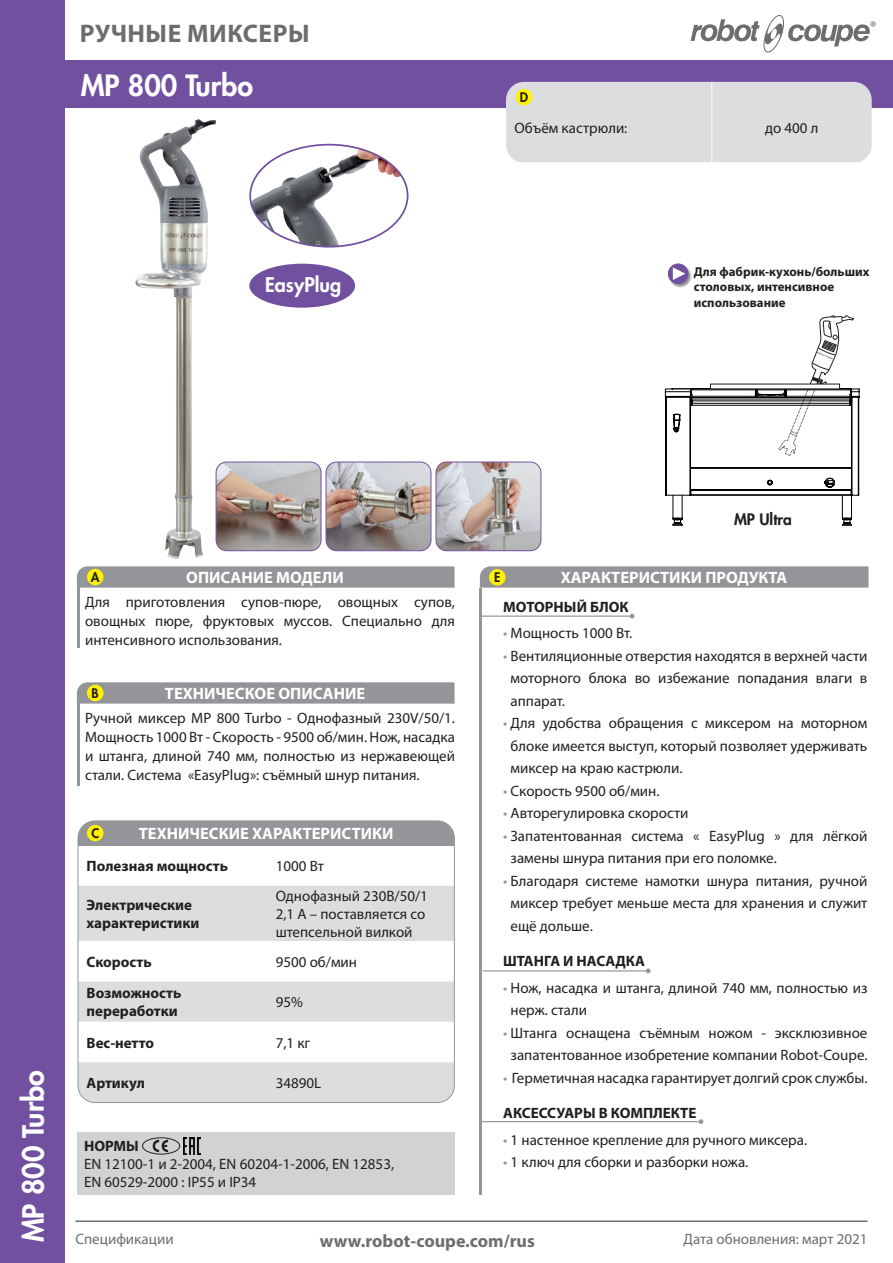
<style>
.page{position:relative;width:893px;height:1263px;background:#fff}
.page>*{position:absolute;margin:0;border:0;box-sizing:border-box;transform-origin:0 0}
.t1{font:800 28.5px "Futura";color:#fff}
.t2{font:700 25.5px "Myriad Pro";letter-spacing:.02em;color:#6c6d70}
.t3{font:800 19.8px "Futura";color:#fff}
.t4{font:700 18px "Myriad Pro";color:#6c6d70}
.t5{font:700 16.5px "Myriad Pro";color:#fff}
.t6{font:800 15.45px "Futura";color:#231f20}
.t7{font:15px/22.5px "Myriad Pro";color:#231f20;text-align:justify}
.t8{font:700 15px/18px "Myriad Pro";color:#231f20}
.t9{font:15px "Myriad Pro";color:#6c6d70}
.t10{font:700 12.9px/15.5px "Myriad Pro";color:#231f20}
.t11{font:800 12.9px "Futura";color:#231f20}
.s1{color:#939598}
</style>
<div class="page">
<div style="left:0;top:60px;width:893px;height:47px;background:#7150a0"></div>
<svg style="left:691px;top:15px;width:185px;height:37px"></svg>
<div style="left:0;top:0;width:65px;height:1263px;background:#7150a0"></div>
<img style="left:135px;top:119px;width:81px;height:440px">
<img style="left:251px;top:148px;width:150px;height:99px">
<img style="left:216px;top:462px;width:105px;height:89px">
<div style="left:216px;top:462px;width:105px;height:89px;border:1px solid #7150a0;border-radius:11px"></div>
<img style="left:326px;top:462px;width:105px;height:89px">
<div style="left:326px;top:462px;width:105px;height:89px;border:1px solid #7150a0;border-radius:11px"></div>
<img style="left:436px;top:462px;width:105px;height:89px">
<div style="left:436px;top:462px;width:105px;height:89px;border:1px solid #7150a0;border-radius:11px"></div>
<div style="left:249px;top:264px;width:106px;height:44px;background:#7150a0;border-radius:50%"></div>
<div style="left:668px;top:264px;width:24px;height:24px;background:#231f20;opacity:.5"></div>
<svg style="left:668px;top:264px;width:20px;height:20px"></svg>
<div style="left:668px;top:264px;width:20px;height:20px;border:1px solid #7150a0;border-radius:50%"></div>
<svg style="left:673px;top:267px;width:12px;height:13px"></svg>
<svg style="left:665px;top:315px;width:195px;height:211px"></svg>
<div style="left:710px;top:384px;width:129px;height:5px;background:#fff"></div>
<div style="left:506px;top:82px;width:366px;height:80px;background:#dcdddf"></div>
<hr style="left:712px;top:82px;width:1px;height:80px;background:#fff">
<div style="left:516px;top:89px;width:16px;height:16px;background:#fff101;border-radius:50%"></div>
<hr style="left:480px;top:588px;width:2px;height:606px;background:#939598">
<svg style="left:480px;top:566px;width:388px;height:22px;background:#96989b"></svg>
<hr style="left:483px;top:970px;width:165px;height:1px;background:#939598">
<svg style="left:646px;top:968px;width:5px;height:5px"></svg>
<hr style="left:481px;top:1121px;width:220px;height:1px;background:#939598">
<svg style="left:698px;top:1119px;width:5px;height:5px"></svg>
<hr style="left:482px;top:615px;width:150px;height:2px;background:#939598">
<svg style="left:630px;top:614px;width:4px;height:4px"></svg>
<hr style="left:77px;top:579px;width:2px;height:69px;background:#939598">
<svg style="left:77px;top:566px;width:378px;height:22px;background:#97989b"></svg>
<div style="left:87px;top:569px;width:16px;height:16px;background:#fff101;border-radius:50%"></div>
<hr style="left:77px;top:695px;width:2px;height:91px;background:#939598">
<svg style="left:77px;top:682px;width:378px;height:22px;background:#97989b"></svg>
<div style="left:87px;top:685px;width:16px;height:16px;background:#fff101;border-radius:50%"></div>
<div style="left:78px;top:821px;width:376px;height:24px;background:#939598"></div>
<div style="left:78px;top:886px;width:375px;height:216px;background:#dcdddf"></div>
<svg style="left:80px;top:941px;width:373px;height:121px"></svg>
<div style="left:78px;top:820px;width:377px;height:283px;border:1px solid #939598;border-radius:17px"></div>
<div style="left:87px;top:825px;width:16px;height:16px;background:#fff101;border-radius:50%"></div>
<div style="left:489px;top:569px;width:17px;height:17px;background:#fff101;border-radius:50%"></div>
<hr style="left:75px;top:1220px;width:792px;height:2px;background:#6c6d70">
<div style="left:78px;top:1132px;width:377px;height:62px;background:#d1d2d4"></div>
<div style="left:142px;top:1137px;width:38px;height:17px;border:1px solid #231f20;border-radius:50%"></div>
<svg style="left:152px;top:1140px;width:16px;height:12px"></svg>
<img style="left:183px;top:1137px;width:17px;height:17px">
<h2 class="t2" style="left:80px;top:17px;width:231px">РУЧНЫЕ МИКСЕРЫ</h2>
<h1 class="t1" style="left:81px;top:66px;width:174px">MP 800 Turbo</h1>
<h3 class="t3" style="left:265px;top:271px;width:77px">EasyPlug</h3>
<p class="t11" style="left:520px;top:89px;width:10px">D</p>
<p class="t7" style="left:514px;top:117px;width:114px">Объём кастрюли:</p>
<p class="t7" style="left:765px;top:117px;width:55px">до 400 л</p>
<p class="t10" style="left:694px;top:263px;width:177px">Для фабрик-кухонь/больших столовых, интенсивное использование</p>
<h1 class="t1" style="left:14px;top:1242px;width:174px;rotate:-90deg">MP 800 Turbo</h1>
<p class="t11" style="left:91px;top:568px;width:10px">A</p>
<p class="t5" style="left:186px;top:567px;width:159px">ОПИСАНИЕ МОДЕЛИ</p>
<p class="t7" style="left:85px;top:593px;width:371px;line-height:18.8px">Для приготовления супов-пюре, овощных супов, овощных пюре, фруктовых муссов. Специально для интенсивного использования.</p>
<p class="t11" style="left:92px;top:684px;width:9px">B</p>
<p class="t5" style="left:165px;top:683px;width:202px">ТЕХНИЧЕСКОЕ ОПИСАНИЕ</p>
<p class="t7" style="left:85px;top:709px;width:371px;line-height:18.8px">Ручной миксер MP 800 Turbo - Однофазный 230V/50/1.<br>Мощность 1000 Вт - Скорость - 9500 об/мин. Нож, насадка и штанга, длиной 740 мм, полностью из нержавеющей стали. Система «EasyPlug»: съёмный шнур питания.</p>
<p class="t11" style="left:91px;top:825px;width:9px">C</p>
<p class="t5" style="left:139px;top:823px;width:256px">ТЕХНИЧЕСКИЕ ХАРАКТЕРИСТИКИ</p>
<p class="t8" style="left:87px;top:856px;width:143px">Полезная мощность</p>
<p class="t7" style="left:276px;top:854px;width:50px">1000 Вт</p>
<p class="t8" style="left:87px;top:895px;width:114px">Электрические характеристики</p>
<p class="t7" style="left:276px;top:887px;width:154px;line-height:18px;text-align:left">Однофазный 230В/50/1<br>2,1 А – поставляется со штепсельной вилкой</p>
<p class="t8" style="left:87px;top:952px;width:67px">Скорость</p>
<p class="t7" style="left:276px;top:950px;width:83px">9500 об/мин</p>
<p class="t8" style="left:87px;top:984px;width:96px">Возможность переработки</p>
<p class="t7" style="left:276px;top:991px;width:29px">95%</p>
<p class="t8" style="left:87px;top:1033px;width:69px">Вес-нетто</p>
<p class="t7" style="left:276px;top:1031px;width:36px">7,1 кг</p>
<p class="t8" style="left:87px;top:1073px;width:60px">Артикул</p>
<p class="t7" style="left:276px;top:1071px;width:47px">34890L</p>
<p class="t8" style="left:84px;top:1137px;width:57px">НОРМЫ</p>
<p class="t7" style="left:84px;top:1155px;width:312px;line-height:18px">EN 12100-1 и 2-2004, EN 60204-1-2006, EN 12853,<br>EN 60529-2000 : IP55 и IP34</p>
<p class="t11" style="left:494px;top:569px;width:8px">E</p>
<p class="t6" style="left:734px;top:509px;width:59px">MP Ultra</p>
<p class="t5" style="left:561px;top:567px;width:228px">ХАРАКТЕРИСТИКИ ПРОДУКТА</p>
<p class="t8" style="left:503px;top:597px;width:127px">МОТОРНЫЙ БЛОК</p>
<p class="t7" style="left:503px;top:622px;width:131px"><span class="s1">•</span> Мощность 1000 Вт.</p>
<p class="t7" style="left:511px;top:644px;width:358px;text-indent:-7px"><span class="s1">•</span> Вентиляционные отверстия находятся в верхней части моторного блока во избежание попадания влаги в аппарат.</p>
<p class="t7" style="left:511px;top:712px;width:358px;text-indent:-7px"><span class="s1">•</span> Для удобства обращения с миксером на моторном блоке имеется выступ, который позволяет удерживать миксер на краю кастрюли.</p>
<p class="t7" style="left:503px;top:779px;width:158px"><span class="s1">•</span> Скорость 9500 об/мин.</p>
<p class="t7" style="left:503px;top:802px;width:187px"><span class="s1">•</span> Авторегулировка скорости</p>
<p class="t7" style="left:511px;top:824px;width:358px;text-indent:-7px"><span class="s1">•</span> Запатентованная система « EasyPlug » для лёгкой замены шнура питания при его поломке.</p>
<p class="t7" style="left:511px;top:869px;width:358px;text-indent:-7px"><span class="s1">•</span> Благодаря системе намотки шнура питания, ручной миксер требует меньше места для хранения и служит ещё дольше.</p>
<p class="t8" style="left:503px;top:952px;width:143px">ШТАНГА И НАСАДКА</p>
<p class="t7" style="left:511px;top:976px;width:358px;text-indent:-7px"><span class="s1">•</span> Нож, насадка и штанга, длиной 740 мм, полностью из нерж. стали</p>
<p class="t7" style="left:503px;top:1021px;width:366px;text-align:center"><span class="s1">•</span> Штанга оснащена съёмным ножом - эксклюзивное запатентованное изобретение компании Robot-Coupe.</p>
<p class="t7" style="left:503px;top:1066px;width:366px"><span class="s1">•</span> Герметичная насадка гарантирует долгий срок службы.</p>
<p class="t8" style="left:503px;top:1104px;width:195px">АКСЕССУАРЫ В КОМПЛЕКТЕ</p>
<p class="t7" style="left:503px;top:1128px;width:305px"><span class="s1">•</span> 1 настенное крепление для ручного миксера.</p>
<p class="t7" style="left:503px;top:1151px;width:247px"><span class="s1">•</span> 1 ключ для сборки и разборки ножа.</p>
<p class="t9" style="left:75px;top:1230px;width:100px">Спецификации</p>
<p class="t4" style="left:320px;top:1229px;width:216px">www.robot-coupe.com/rus</p>
<p class="t9" style="left:683px;top:1230px;width:185px">Дата обновления: март 2021</p>
</div>
